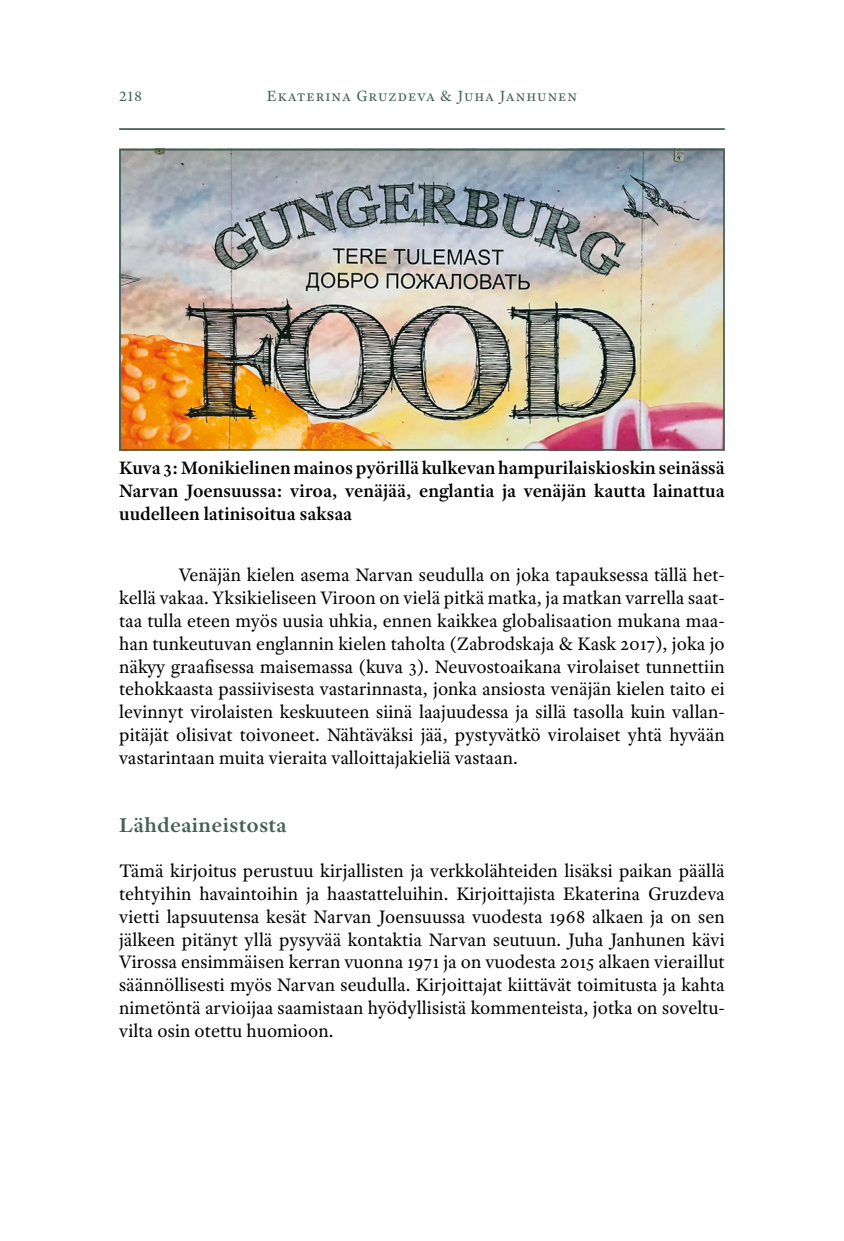
<style>
.page{position:relative;width:844px;height:1241px;background:#fff}
.page>*{position:absolute;margin:0;border:0;box-sizing:border-box;transform-origin:0 0}
.t1{font:600 21.35px "Adobe Text Pro";letter-spacing:.01em;color:#446156;scale:1.06 1}
.t2{font:19.25px/22.8px "Adobe Text Pro";letter-spacing:-.005em;color:#000;text-align:justify}
.t3{font:600 19.25px/22.8px "Adobe Text Pro";color:#000;text-align:justify}
.t4{font:15.75px "Adobe Text Pro";letter-spacing:.06em;color:#446156}
.t5{font:14.88px "Adobe Text Pro";color:#446156;scale:1.06 1}
</style>
<div class="page">
<hr style="left:119px;top:128px;width:605px;height:2px;background:#446156">
<img style="left:122px;top:152px;width:599px;height:295px">
<div style="left:119px;top:149px;width:605px;height:301px;border:2px solid #446156"></div>
<p class="t5" style="left:119px;top:86px;width:23px">218</p>
<p class="t4" style="left:267px;top:85px;width:312px">Ekaterina Gruzdeva &amp; Juha Janhunen</p>
<p class="t3" style="left:119px;top:456px;width:607px">Kuva 3: Monikielinen mainos pyörillä kulkevan hampurilaiskioskin seinässä Narvan Joensuussa: viroa, venäjää, englantia ja venäjän kautta lainattua uudelleen latinisoitua saksaa</p>
<p class="t2" style="left:119px;top:563px;width:607px;text-indent:60px">Venäjän kielen asema Narvan seudulla on joka tapauksessa tällä het&shy;kellä vakaa. Yksikieliseen Viroon on vielä pitkä matka, ja matkan varrella saat&shy;taa tulla eteen myös uusia uhkia, ennen kaikkea globalisaation mukana maa&shy;han tunkeutuvan englannin kielen taholta (Zabrodskaja &amp; Kask 2017), joka jo näkyy graafisessa maisemassa (kuva 3). Neuvostoaikana virolaiset tunnettiin tehokkaasta passiivisesta vastarinnasta, jonka ansiosta venäjän kielen taito ei levinnyt virolaisten keskuuteen siinä laajuudessa ja sillä tasolla kuin vallan&shy;pitäjät olisivat toivoneet. Nähtäväksi jää, pystyvätkö virolaiset yhtä hyvään vastarintaan muita vieraita valloittajakieliä vastaan.</p>
<p class="t1" style="left:119px;top:811px;width:160px">Lähdeaineistosta</p>
<p class="t2" style="left:119px;top:859px;width:607px">Tämä kirjoitus perustuu kirjallisten ja verkkolähteiden lisäksi paikan päällä tehtyihin havaintoihin ja haastatteluihin. Kirjoittajista Ekaterina Gruzdeva vietti lapsuutensa kesät Narvan Joensuussa vuodesta 1968 alkaen ja on sen jälkeen pitänyt yllä pysyvää kontaktia Narvan seutuun. Juha Janhunen kävi Virossa ensimmäisen kerran vuonna 1971 ja on vuodesta 2015 alkaen vieraillut säännöllisesti myös Narvan seudulla. Kirjoittajat kiittävät toimitusta ja kahta nimetöntä arvioijaa saamistaan hyödyllisistä kommenteista, jotka on soveltu&shy;vilta osin otettu huomioon.</p>
</div>
